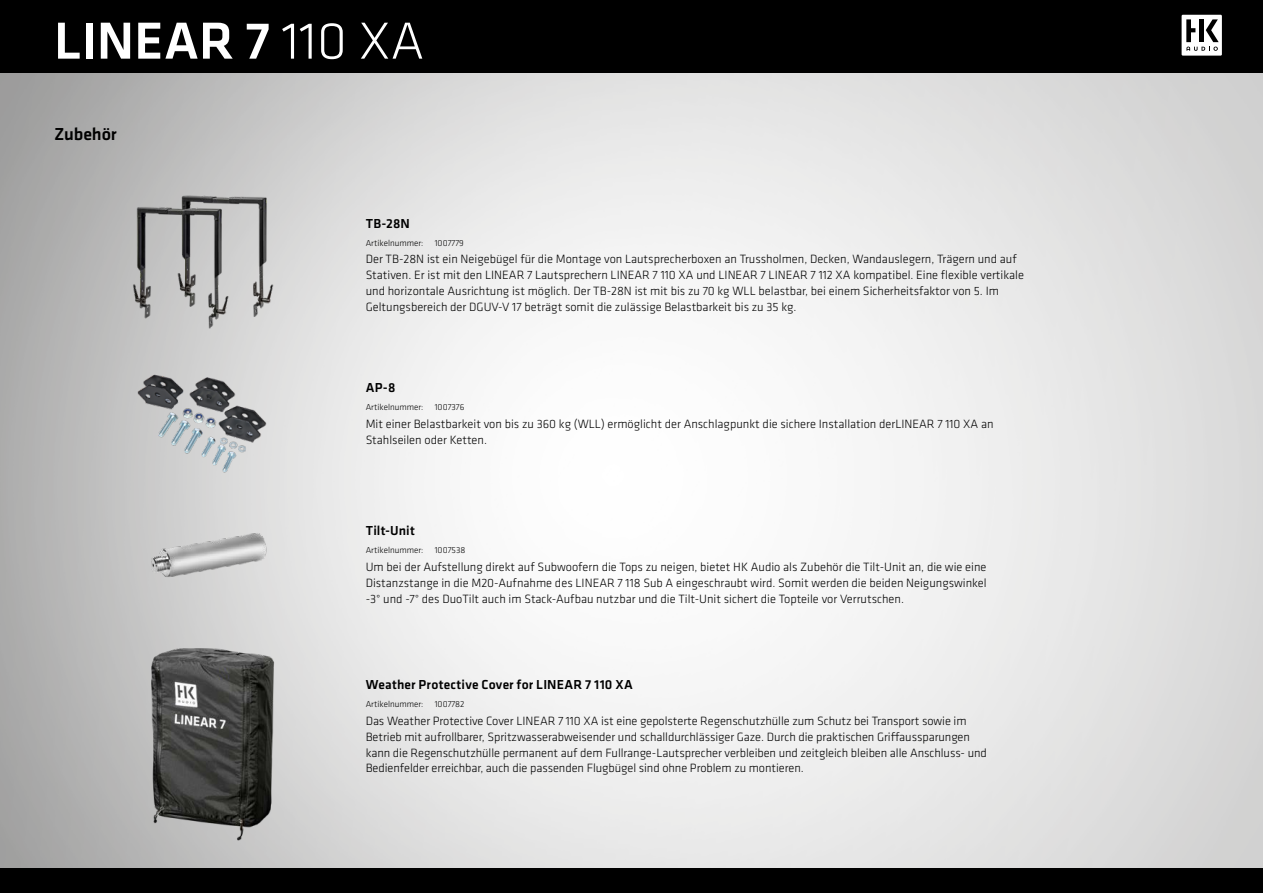
<style>
.page{position:relative;width:1263px;height:893px;background:#fff}
.page>*{position:absolute;margin:0;border:0;box-sizing:border-box;transform-origin:0 0}
.t1{font:500 54px "Klavika";color:#fff}
.t2{font:500 18px "Klavika";letter-spacing:-.005em;color:#000}
.t3{font:500 13.5px "Klavika";letter-spacing:.015em;color:#000}
.t4{font:300 12.45px/15.8px "Klavika";color:#000}
.t5{font:300 9px "Klavika";color:#000}
.s1{font-weight:300}
</style>
<div class="page">
<img style="left:0;top:72px;width:1263px;height:796px">
<div style="left:0;top:868px;width:1263px;height:25px;background:#000"></div>
<div style="left:0;top:0;width:1263px;height:72px;background:#000"></div>
<div style="left:1181px;top:15px;width:41px;height:41px;background:#fff"></div>
<svg style="left:1186px;top:19px;width:33px;height:32px"></svg>
<hr style="left:1199px;top:19px;width:4px;height:23px;background:#000">
<img style="left:122px;top:363px;width:178px;height:117px">
<img style="left:147px;top:522px;width:125px;height:70px">
<img style="left:125px;top:189px;width:153px;height:143px">
<img style="left:125px;top:623px;width:171px;height:242px">
<h1 class="t1" style="left:54px;top:4px;width:372px">LINEAR 7 <span class="s1">110 XA</span></h1>
<h2 class="t2" style="left:54px;top:122px;width:64px">Zubehör</h2>
<p class="t3" style="left:366px;top:214px;width:46px">TB-28N</p>
<p class="t5" style="left:366px;top:237px;width:59px">Artikelnummer:</p>
<p class="t5" style="left:435px;top:237px;width:31px">1007779</p>
<p class="t4" style="left:366px;top:251px;width:660px">Der TB-28N ist ein Neigebügel für die Montage von Lautsprecherboxen an Trussholmen, Decken, Wandauslegern, Trägern und auf Stativen. Er ist mit den LINEAR 7 Lautsprechern LINEAR 7 110 XA und LINEAR 7 LINEAR 7 112 XA kompatibel. Eine flexible vertikale und horizontale Ausrichtung ist möglich. Der TB-28N ist mit bis zu 70 kg WLL belastbar, bei einem Sicherheitsfaktor von 5. Im Geltungsbereich der DGUV-V 17 beträgt somit die zulässige Belastbarkeit bis zu 35 kg.</p>
<p class="t3" style="left:366px;top:379px;width:31px">AP-8</p>
<p class="t5" style="left:366px;top:402px;width:59px">Artikelnummer:</p>
<p class="t5" style="left:435px;top:402px;width:31px">1007376</p>
<p class="t4" style="left:366px;top:416px;width:629px">Mit einer Belastbarkeit von bis zu 360 kg (WLL) ermöglicht der Anschlagpunkt die sichere Installation derLINEAR 7 110 XA an<br>Stahlseilen oder Ketten.</p>
<p class="t3" style="left:366px;top:522px;width:51px">Tilt-Unit</p>
<p class="t5" style="left:366px;top:545px;width:59px">Artikelnummer:</p>
<p class="t5" style="left:435px;top:545px;width:32px">1007538</p>
<p class="t4" style="left:366px;top:559px;width:622px;text-align:justify">Um bei der Aufstellung direkt auf Subwoofern die Tops zu neigen, bietet HK Audio als Zubehör die Tilt-Unit an, die wie eine Distanzstange in die M20-Aufnahme des LINEAR 7 118 Sub A eingeschraubt wird. Somit werden die beiden Neigungswinkel -3° und -7° des DuoTilt auch im Stack-Aufbau nutzbar und die Tilt-Unit sichert die Topteile vor Verrutschen.</p>
<p class="t3" style="left:366px;top:676px;width:269px">Weather Protective Cover for LINEAR 7 110 XA</p>
<p class="t5" style="left:366px;top:699px;width:59px">Artikelnummer:</p>
<p class="t5" style="left:435px;top:699px;width:31px">1007782</p>
<p class="t4" style="left:366px;top:713px;width:623px">Das Weather Protective Cover LINEAR 7 110 XA ist eine gepolsterte Regenschutzhülle zum Schutz bei Transport sowie im Betrieb mit aufrollbarer, Spritzwasserabweisender und schalldurchlässiger Gaze. Durch die praktischen Griffaussparungen kann die Regenschutzhülle permanent auf dem Fullrange-Lautsprecher verbleiben und zeitgleich bleiben alle Anschluss- und Bedienfelder erreichbar, auch die passenden Flugbügel sind ohne Problem zu montieren.</p>
</div>
